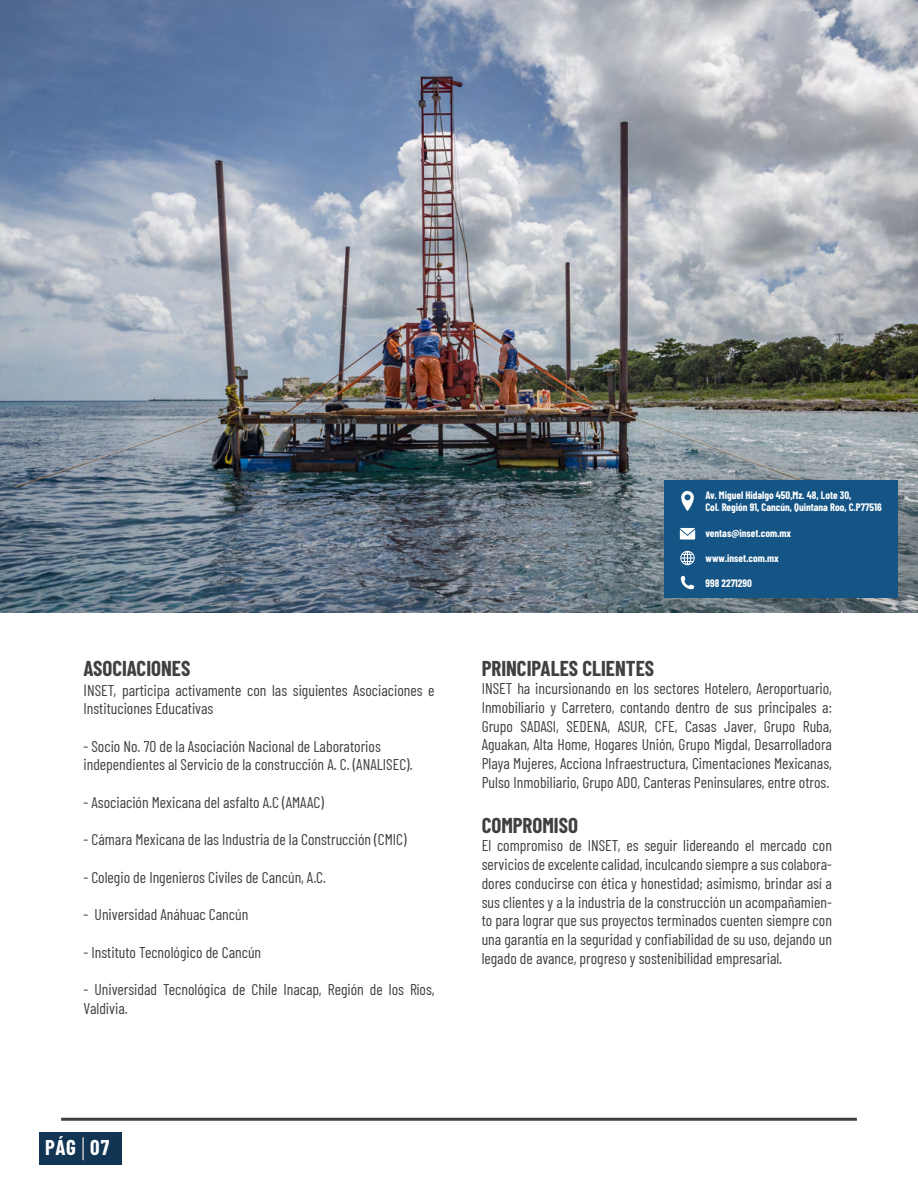
<style>
.page{position:relative;width:918px;height:1188px;background:#fff}
.page>*{position:absolute;margin:0;border:0;box-sizing:border-box;transform-origin:0 0}
.t1{font:700 21px "Barlow Condensed";color:#3e4042}
.t2{font:700 21px "Barlow Condensed";color:#3f4042}
.t3{font:700 21px "Barlow Condensed";color:#fff}
.t4{font:15.6px/18.8px "Barlow Condensed";color:#3e4042;text-align:justify}
.t5{font:15.6px/18.8px "Barlow Condensed";color:#3f4042}
.t6{font:700 10.5px/12.6px "Barlow Condensed";color:#fff}
.s1{font-size:16.35px}
</style>
<div class="page">
<img style="left:0;top:0;width:918px;height:612px">
<div style="left:664px;top:480px;width:233px;height:118px;background:#145586"></div>
<svg style="left:681px;top:490px;width:13px;height:21px"></svg>
<svg style="left:680px;top:528px;width:15px;height:12px"></svg>
<svg style="left:681px;top:576px;width:13px;height:13px"></svg>
<svg style="left:680px;top:551px;width:15px;height:14px"></svg>
<hr style="left:61px;top:1118px;width:796px;height:3px;background:#3e4042">
<div style="left:39px;top:1132px;width:83px;height:33px;background:#133554"></div>
<hr style="left:82px;top:1137px;width:2px;height:23px;background:#c5c5c5">
<h1 class="t2" style="left:83px;top:653px;width:108px">ASOCIACIONES</h1>
<p class="t5" style="left:83px;top:679px;width:353px"><span class="s1">I</span>NSET, participa activamente con las siguientes Asociaciones e<br>Instituciones Educativas</p>
<p class="t5" style="left:83px;top:736px;width:331px">- Socio No. 70 de la Asociación Nacional de Laboratorios independientes al Servicio de la construcción A. C. (ANALISEC).</p>
<p class="t5" style="left:83px;top:792px;width:242px">- Asociación Mexicana del asfalto A.C (AMAAC)</p>
<p class="t5" style="left:83px;top:829px;width:325px">- Cámara Mexicana de las Industria de la Construcción (CMIC)</p>
<p class="t5" style="left:83px;top:867px;width:244px">- Colegio de Ingenieros Civiles de Cancún, A.C.</p>
<p class="t5" style="left:83px;top:904px;width:166px">- Universidad Anáhuac Cancún</p>
<p class="t5" style="left:83px;top:941px;width:179px">- Instituto Tecnológico de Cancún</p>
<p class="t5" style="left:83px;top:979px;width:353px">- Universidad Tecnológica de Chile Inacap, Región de los Ríos,<br>Valdivia.</p>
<p class="t6" style="left:705px;top:488px;width:178px">Av. Miguel Hidalgo 450,Mz. 48, Lote 30,<br>Col. Región 91, Cancún, Quintana Roo, C.P77516</p>
<p class="t6" style="left:705px;top:526px;width:87px">ventas@inset.com.mx</p>
<p class="t6" style="left:705px;top:551px;width:75px">www.inset.com.mx</p>
<p class="t6" style="left:705px;top:577px;width:48px">998 2271290</p>
<h1 class="t1" style="left:482px;top:653px;width:174px">PRINCIPALES CLIENTES</h1>
<p class="t4" style="left:482px;top:678px;width:352px">INSET ha incursionando en los sectores Hotelero, Aeroportuario, Inmobiliario y Carretero, contando dentro de sus principales a:<br>Grupo SADASI, SEDENA, ASUR, CFE, Casas Javer, Grupo Ruba, Aguakan, Alta Home, Hogares Unión, Grupo Migdal, Desarrolladora Playa Mujeres, Acciona Infraestructura, Cimentaciones Mexicanas, Pulso Inmobiliario, Grupo ADO, Canteras Peninsulares, entre otros.</p>
<h1 class="t1" style="left:482px;top:810px;width:98px">COMPROMISO</h1>
<p class="t4" style="left:482px;top:835px;width:352px">El compromiso de INSET, es seguir lidereando el mercado con servicios de excelente calidad, inculcando siempre a sus colabora&shy;dores conducirse con ética y honestidad; asimismo, brindar así a sus clientes y a la industria de la construcción un acompañamien&shy;to para lograr que sus proyectos terminados cuenten siempre con una garantía en la seguridad y confiabilidad de su uso, dejando un legado de avance, progreso y sostenibilidad empresarial.</p>
<h1 class="t3" style="left:45px;top:1133px;width:66px">PÁG 07</h1>
</div>
